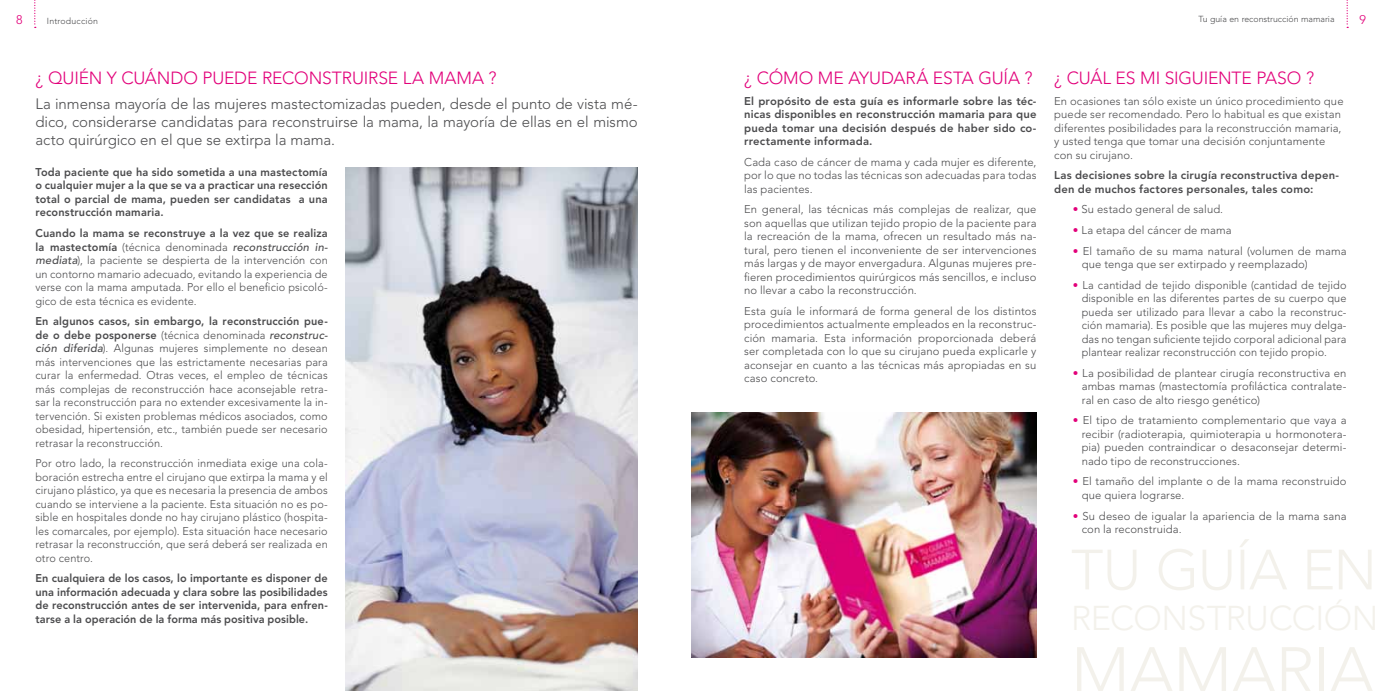
<style>
.page{position:relative;width:1382px;height:691px;background:#fff}
.page>*{position:absolute;margin:0;border:0;box-sizing:border-box;transform-origin:0 0}
.t1{font:300 17.5px "Avenir LT Std";letter-spacing:-.005em;color:#e2007a}
.t2{font:300 15px/18px "Avenir LT Std";letter-spacing:-.005em;color:#4b4b4d;text-align:justify}
.t3{font:300 12.5px "Avenir";color:#e2007a}
.t4{font:300 11.25px/13.5px "Avenir LT Std";letter-spacing:.01em;color:#4b4b4d;text-align:justify}
.t5{font:800 11.25px/13.5px "Avenir LT Std";letter-spacing:.015em;color:#4b4b4d;text-align:justify}
.t6{font:300 8.75px "Avenir";color:#4b4b4d}
.t7{font:300 8.75px "Avenir LT Std";letter-spacing:.02em;color:#4b4b4d}
.s1{font-weight:800}
.s2{font-weight:500;font-style:italic}
.s3{color:#e2007a}
</style>
<div class="page">
<svg style="left:1346px;top:0;width:2px;height:28px"></svg>
<svg style="left:34px;top:0;width:2px;height:28px"></svg>
<img style="left:691px;top:413px;width:345px;height:244px">
<img style="left:345px;top:167px;width:293px;height:524px">
<p class="t3" style="left:16px;top:12px;width:8px">8</p>
<p class="t6" style="left:1198px;top:14px;width:138px">Tu guía en reconstrucción mamaria</p>
<p class="t3" style="left:1359px;top:12px;width:8px">9</p>
<p class="t7" style="left:47px;top:16px;width:52px">Introducción</p>
<h1 class="t1" style="left:35px;top:68px;width:297px">¿ Qui én y cuándo pu ede reconstruirs</h1>
<h1 class="t1" style="left:388px;top:68px;width:56px">e la mama</h1>
<h1 class="t1" style="left:489px;top:68px;width:10px">?</h1>
<h2 class="t2" style="left:35px;top:95px;width:604px">La inmensa mayoría de las mujeres mastectomizadas pueden, desde el punto de vista mé&shy;dico, considerarse candidatas para reconstruirse la mama, la mayoría de ellas en el mismo acto quirúrgico en el que se extirpa la mama.</h2>
<p class="t5" style="left:35px;top:165px;width:294px">Toda paciente que ha sido sometida a una mastectomía o cualquier mujer a la que se va a practicar una resección total o parcial de mama, pueden ser candidatas a una reconstrucción mamaria.</p>
<p class="t4" style="left:35px;top:226px;width:294px"><span class="s1">Cuando la mama se reconstruye a la vez que se realiza la mastectomía</span> (técnica denominada <span class="s2">reconstrucción in&shy;mediata</span>), la paciente se despierta de la intervención con un contorno mamario adecuado, evitando la experiencia de verse con la mama amputada. Por ello el beneficio psicoló&shy;gico de esta técnica es evidente.</p>
<p class="t4" style="left:35px;top:315px;width:294px"><span class="s1">En algunos casos, sin embargo, la reconstrucción pue&shy;de o debe posponerse</span> (técnica denominada <span class="s2">reconstruc&shy;ción diferida</span>). Algunas mujeres simplemente no desean más intervenciones que las estrictamente necesarias para curar la enfermedad. Otras veces, el empleo de técnicas más complejas de reconstrucción hace aconsejable retra&shy;sar la reconstrucción para no extender excesivamente la in&shy;tervención. Si existen problemas médicos asociados, como obesidad, hipertensión, etc., también puede ser necesario retrasar la reconstrucción.</p>
<p class="t4" style="left:35px;top:457px;width:294px">Por otro lado, la reconstrucción inmediata exige una cola&shy;boración estrecha entre el cirujano que extirpa la mama y el cirujano plástico, ya que es necesaria la presencia de ambos cuando se interviene a la paciente. Esta situación no es po&shy;sible en hospitales donde no hay cirujano plástico (hospita&shy;les comarcales, por ejemplo). Esta situación hace necesario retrasar la reconstrucción, que será deberá ser realizada en otro centro.</p>
<p class="t5" style="left:35px;top:572px;width:294px">En cualquiera de los casos, lo importante es disponer de una información adecuada y clara sobre las posibilidades de reconstrucción antes de ser intervenida, para enfren&shy;tarse a la operación de la forma más positiva posible.</p>
<h1 class="t1" style="left:744px;top:68px;width:116px">¿ Cómo me ayu</h1>
<h1 class="t1" style="left:881px;top:68px;width:73px">dará esta</h1>
<h1 class="t1" style="left:978px;top:68px;width:12px">guía</h1>
<h1 class="t1" style="left:1024px;top:68px;width:10px">?</h1>
<p class="t5" style="left:744px;top:94px;width:294px">El propósito de esta guía es informarle sobre las téc&shy;nicas disponibles en reconstrucción mamaria para que pueda tomar una decisión después de haber sido co&shy;rrectamente informada.</p>
<p class="t4" style="left:744px;top:155px;width:294px">Cada caso de cáncer de mama y cada mujer es diferente, por lo que no todas las técnicas son adecuadas para todas las pacientes.</p>
<p class="t4" style="left:744px;top:203px;width:294px">En general, las técnicas más complejas de realizar, que son aquellas que utilizan tejido propio de la paciente para la recreación de la mama, ofrecen un resultado más na&shy;tural, pero tienen el inconveniente de ser intervenciones más largas y de mayor envergadura. Algunas mujeres pre&shy;fieren procedimientos quirúrgicos más sencillos, e incluso no llevar a cabo la reconstrucción.</p>
<p class="t4" style="left:744px;top:304px;width:294px">Esta guía le informará de forma general de los distintos procedimientos actualmente empleados en la reconstruc&shy;ción mamaria. Esta información proporcionada deberá ser completada con lo que su cirujano pueda explicarle y aconsejar en cuanto a las técnicas más apropiadas en su caso concreto.</p>
<h1 class="t1" style="left:1054px;top:68px;width:120px">¿ Cuál es mi sigui</h1>
<h1 class="t1" style="left:1208px;top:68px;width:60px">ente paso</h1>
<h1 class="t1" style="left:1306px;top:68px;width:10px">?</h1>
<p class="t4" style="left:1054px;top:94px;width:291px;text-align:left">En ocasiones tan sólo existe un único procedimiento que puede ser recomendado. Pero lo habitual es que existan diferentes posibilidades para la reconstrucción mamaria, y usted tenga que tomar una decisión conjuntamente con su cirujano.</p>
<p class="t5" style="left:1054px;top:169px;width:286px">Las decisiones sobre la cirugía reconstructiva depen&shy;den de muchos factores personales, tales como:</p>
<p class="t4" style="left:1073px;top:203px;width:152px"><span class="s3">•</span> Su estado general de salud.</p>
<p class="t4" style="left:1073px;top:223px;width:160px"><span class="s3">•</span> La etapa del cáncer de mama</p>
<p class="t4" style="left:1082px;top:244px;width:266px;text-indent:-9px"><span class="s3">•</span> El tamaño de su mama natural (volumen de mama que tenga que ser extirpado y reemplazado)</p>
<p class="t4" style="left:1082px;top:278px;width:266px;text-indent:-9px"><span class="s3">•</span> La cantidad de tejido disponible (cantidad de tejido disponible en las diferentes partes de su cuerpo que pueda ser utilizado para llevar a cabo la reconstruc&shy;ción mamaria). Es posible que las mujeres muy delga&shy;das no tengan suficiente tejido corporal adicional para plantear realizar reconstrucción con tejido propio.</p>
<p class="t4" style="left:1082px;top:366px;width:266px;text-indent:-9px"><span class="s3">•</span> La posibilidad de plantear cirugía reconstructiva en ambas mamas (mastectomía profiláctica contralate&shy;ral en caso de alto riesgo genético)</p>
<p class="t4" style="left:1082px;top:414px;width:266px;text-indent:-9px"><span class="s3">•</span> El tipo de tratamiento complementario que vaya a recibir (radioterapia, quimioterapia u hormonotera&shy;pia) pueden contraindicar o desaconsejar determi&shy;nado tipo de reconstrucciones.</p>
<p class="t4" style="left:1082px;top:475px;width:266px;text-indent:-9px"><span class="s3">•</span> El tamaño del implante o de la mama reconstruido que quiera lograrse.</p>
<p class="t4" style="left:1082px;top:509px;width:266px;text-indent:-9px"><span class="s3">•</span> Su deseo de igualar la apariencia de la mama sana con la reconstruida.</p>
</div>
